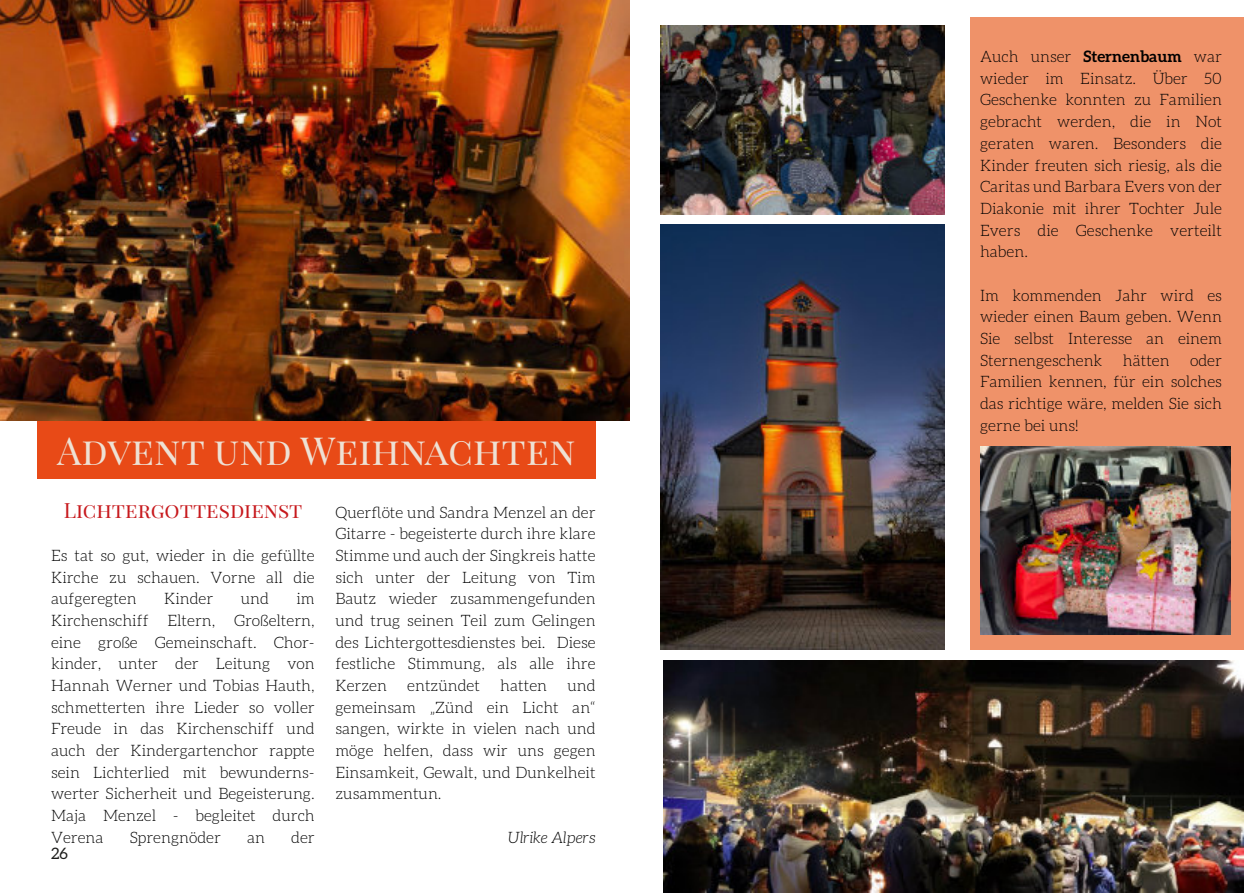
<style>
.page{position:relative;width:1259px;height:893px;background:#fff}
.page>*{position:absolute;margin:0;border:0;box-sizing:border-box;transform-origin:0 0}
.t1{font:38.7px "Playfair Display SC";color:#eee1d4}
.t2{font:21px "Playfair Display SC";color:#c7181c}
.t3{font:300 15.75px/21.8px "Aleo";color:#000;text-align:justify}
.t4{font:italic 300 15.75px "Aleo";color:#000}
.t5{font:15.75px "Aleo";color:#1d1d1b}
.s1{font-weight:700}
</style>
<div class="page">
<div style="left:37px;top:414px;width:558px;height:65px;background:#e84a17"></div>
<div style="left:969px;top:18px;width:274px;height:632px;background:#ef9269"></div>
<img style="left:0;top:0;width:629px;height:421px">
<img style="left:660px;top:25px;width:284px;height:189px">
<img style="left:660px;top:224px;width:284px;height:426px">
<img style="left:663px;top:661px;width:580px;height:232px">
<img style="left:980px;top:446px;width:250px;height:188px">
<h1 class="t1" style="left:57px;top:423px;width:520px">Advent und Weihnachten</h1>
<h2 class="t2" style="left:64px;top:495px;width:240px">Lichtergottesdienst</h2>
<p class="t3" style="left:51px;top:545px;width:265px">Es tat so gut, wieder in die gefüllte Kirche zu schauen. Vorne all die aufgeregten</p>
<p class="t3" style="left:164px;top:589px;width:51px">Kinder</p>
<p class="t3" style="left:241px;top:589px;width:30px">und</p>
<p class="t3" style="left:51px;top:589px;width:265px;text-indent:245px">im Kirchenschiff Eltern, Großeltern, eine große Gemeinschaft. Chor&shy;kinder, unter der Leitung von Hannah Werner und Tobias Hauth, schmetterten ihre Lieder so voller Freude in das Kirchenschiff und auch der Kindergartenchor rappte sein Lichterlied mit bewunderns&shy;werter Sicherheit und Begeisterung.<br>Maja Menzel - begleitet durch Verena</p>
<p class="t3" style="left:130px;top:827px;width:93px">Sprengnöder</p>
<p class="t3" style="left:247px;top:827px;width:19px">an</p>
<p class="t3" style="left:291px;top:827px;width:25px">der</p>
<p class="t5" style="left:51px;top:846px;width:18px">26</p>
<p class="t3" style="left:335px;top:502px;width:262px">Querflöte und Sandra Menzel an der Gitarre - begeisterte durch ihre klare Stimme und auch der Singkreis hatte sich unter der Leitung von Tim Bautz wieder zusammengefunden und trug seinen Teil zum Gelingen des Lichtergottesdienstes bei. Diese festliche Stimmung, als alle ihre Kerzen</p>
<p class="t3" style="left:335px;top:675px;width:262px;text-indent:232px">und gemeinsam „Zünd ein Licht an“ sangen, wirkte in vielen nach und möge helfen, dass wir uns gegen Einsamkeit, Gewalt, und Dunkelheit zusammentun.</p>
<p class="t4" style="left:508px;top:830px;width:89px">Ulrike Alpers</p>
<p class="t3" style="left:407px;top:675px;width:74px">entzündet</p>
<p class="t3" style="left:500px;top:675px;width:48px">hatten</p>
<p class="t3" style="left:980px;top:46px;width:243px">Auch unser <span class="s1">Sternenbaum</span> war wieder im Einsatz. Über 50<br>Geschenke konnten zu Familien gebracht werden, die in Not geraten waren. Besonders die Kinder freuten sich riesig, als die Caritas und Barbara Evers von der Diakonie mit ihrer Tochter Jule Evers die Geschenke verteilt haben.</p>
<p class="t3" style="left:980px;top:285px;width:243px">Im kommenden Jahr wird es wieder einen Baum geben. Wenn Sie selbst Interesse an einem Sternengeschenk</p>
<p class="t3" style="left:980px;top:350px;width:243px;text-indent:210px">oder Familien kennen, für ein solches das richtige wäre, melden Sie sich gerne bei uns!</p>
<p class="t3" style="left:1123px;top:350px;width:48px">hätten</p>
</div>
